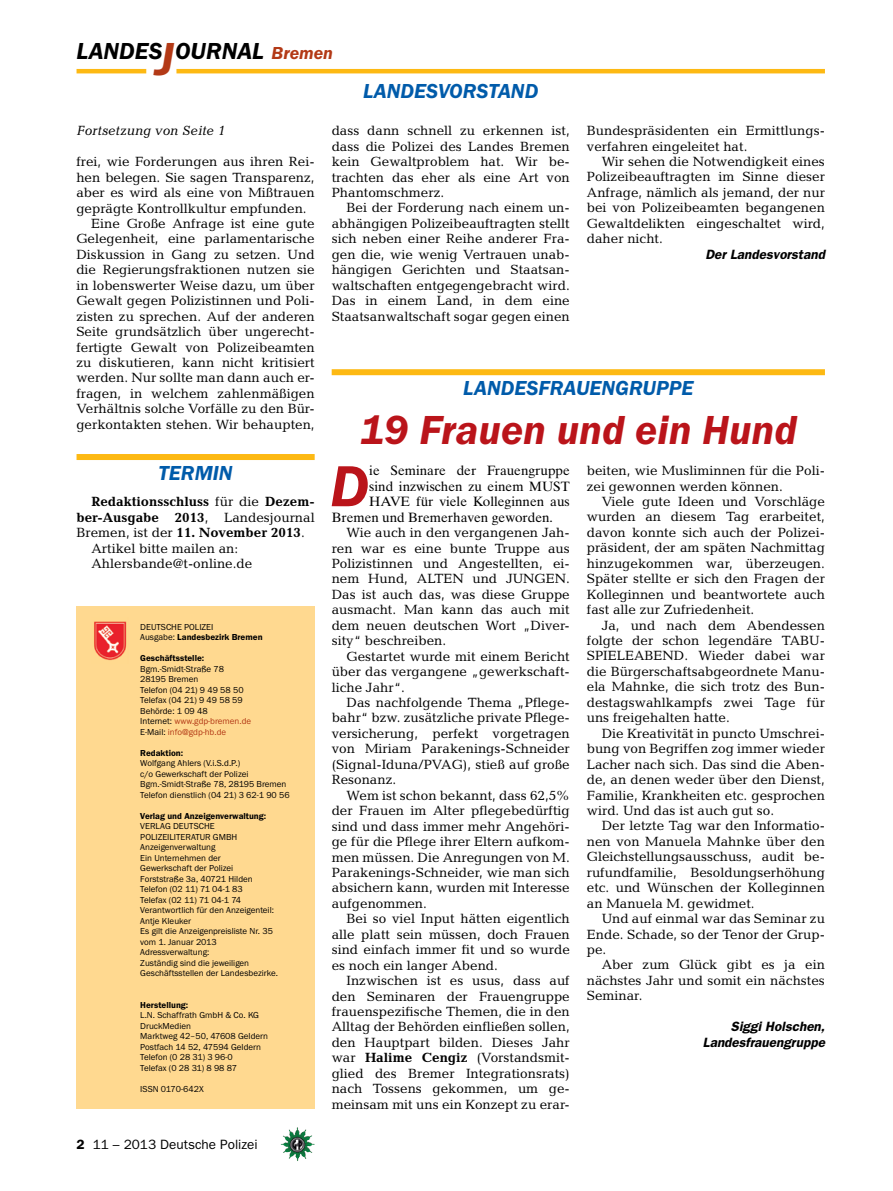
<style>
.page{position:relative;width:893px;height:1191px;background:#fff}
.page>*{position:absolute;margin:0;border:0;box-sizing:border-box;transform-origin:0 0}
.t1{font:italic 600 59.85px "Franklin Gothic Itc T";color:#ba141a}
.t2{font:italic 600 42px "Franklin Gothic Itc T";color:#ba141a}
.t3{font:italic 600 24px "Franklin Gothic Itc T";color:#000}
.t4{font:italic 600 21px "Franklin Gothic Itc T";color:#005baa}
.t5{font:13.5px/15.5px "Candida";color:#000;text-align:justify}
.t6{font:13.5px "Times Ten";color:#000}
.t7{font:700 13.5px "Candida";color:#000}
.t8{font:italic 600 13.5px/15.5px "Franklin Gothic";color:#000;text-align:right}
.t9{font:13.5px "Franklin Gothic";color:#000}
.t10{font:italic 13.5px "Candida";color:#000}
.t11{font:9px/10.5px "Franklin Gothic Itc T";color:#000}
.t12{font:600 9px "Franklin Gothic Itc T";color:#000}
.s1{font-size:48px;color:#b33916}
.s2{font-size:18px;color:#b33916}
.s3{font-weight:400}
.s4{font-weight:600}
.s5{color:#b33916}
.s6{font-weight:700}
</style>
<div class="page">
<hr style="left:77px;top:69px;width:69px;height:4px;background:#fdb913">
<hr style="left:176px;top:69px;width:649px;height:4px;background:#fdb913">
<img style="left:281px;top:1128px;width:16px;height:24px">
<div style="left:77px;top:606px;width:238px;height:503px;background:#ffd990"></div>
<img style="left:94px;top:621px;width:33px;height:40px">
<div style="left:77px;top:454px;width:238px;height:6px;background:#fdb913"></div>
<div style="left:332px;top:369px;width:493px;height:6px;background:#fdb913"></div>
<h3 class="t3" style="left:77px;top:37px;width:258px">LANDES<span class="s1">J</span>OURNAL <span class="s2">BREMEN</span></h3>
<h3 class="t4" style="left:363px;top:79px;width:25px">LANDES</h3>
<h3 class="t4" style="left:438px;top:79px;width:25px">VORS</h3>
<h3 class="t4" style="left:488px;top:79px;width:25px">TAND</h3>
<p class="t10" style="left:77px;top:123px;width:150px">Fortsetzung von Seite 1</p>
<p class="t5" style="left:76px;top:154px;width:240px">frei, wie Forderungen aus ihren Rei-</p>
<p class="t5" style="left:76px;top:169px;width:240px">hen belegen. Sie sagen Transparenz,</p>
<p class="t5" style="left:76px;top:185px;width:240px">aber es wird als eine von Mißtrauen</p>
<p class="t5" style="left:76px;top:200px;width:232px">geprägte Kontrollkultur empfunden.</p>
<p class="t5" style="left:91px;top:216px;width:225px">Eine Große Anfrage ist eine gute</p>
<p class="t5" style="left:76px;top:231px;width:240px">Gelegenheit, eine parlamentarische</p>
<p class="t5" style="left:76px;top:247px;width:240px">Diskussion in Gang zu setzen. Und</p>
<p class="t5" style="left:76px;top:262px;width:240px">die Regierungsfraktionen nutzen sie</p>
<p class="t5" style="left:76px;top:277px;width:240px">in lobenswerter Weise dazu, um über</p>
<p class="t5" style="left:76px;top:293px;width:240px">Gewalt gegen Polizistinnen und Poli-</p>
<p class="t5" style="left:76px;top:308px;width:240px">zisten zu sprechen. Auf der anderen</p>
<p class="t5" style="left:76px;top:324px;width:240px">Seite grundsätzlich über ungerecht-</p>
<p class="t5" style="left:76px;top:339px;width:240px">fertigte Gewalt von Polizeibeamten</p>
<p class="t5" style="left:76px;top:355px;width:240px">zu diskutieren, kann nicht kritisiert</p>
<p class="t5" style="left:76px;top:370px;width:240px">werden. Nur sollte man dann auch er-</p>
<p class="t5" style="left:76px;top:386px;width:240px">fragen, in welchem zahlenmäßigen</p>
<p class="t5" style="left:76px;top:401px;width:240px">Verhältnis solche Vorfälle zu den Bür-</p>
<p class="t5" style="left:76px;top:416px;width:240px">gerkontakten stehen. Wir behaupten,</p>
<h3 class="t4" style="left:159px;top:460px;width:15px">TERM</h3>
<h3 class="t4" style="left:213px;top:460px;width:19px">IN</h3>
<p class="t7" style="left:91px;top:494px;width:225px">Redaktionsschluss <span class="s3">für die</span> Dezem-</p>
<p class="t7" style="left:77px;top:509px;width:240px">ber-Ausgabe 2013<span class="s3">, Landesjournal</span></p>
<p class="t7" style="left:77px;top:525px;width:230px"><span class="s3">Bremen, ist der</span> 11. November 2013<span class="s3">.</span></p>
<p class="t5" style="left:91px;top:540px;width:148px">Artikel bitte mailen an:</p>
<p class="t5" style="left:91px;top:556px;width:162px">Ahlersbande@t-online.de</p>
<p class="t11" style="left:140px;top:621px;width:124px">DEUTSCHE POLIZEI<br>Ausgabe: <span class="s4">Landesbezirk Bremen</span></p>
<p class="t12" style="left:140px;top:653px;width:65px">Geschäftsstelle:</p>
<p class="t11" style="left:140px;top:663px;width:112px">Bgm.-Smidt-Straße 78<br>28195 Bremen<br>Telefon (04 21) 9 49 58 50<br>Telefax (04 21) 9 49 58 59<br>Behörde: 1 09 48<br>Internet: <span class="s5">www.gdp-bremen.de<br></span>E-Mail: <span class="s5">info@gdp-hb.de</span></p>
<p class="t12" style="left:140px;top:747px;width:44px">Redaktion:</p>
<p class="t11" style="left:140px;top:757px;width:151px">Wolfgang Ahlers (V.i.S.d.P.)<br>c/o Gewerkschaft der Polizei Bgm.-Smidt-Straße 78, 28195 Bremen Telefon dienstlich (04 21) 3 62-1 90 56</p>
<p class="t12" style="left:140px;top:810px;width:127px">Verlag und Anzeigenverwaltung:</p>
<p class="t11" style="left:140px;top:820px;width:139px">VERLAG DEUTSCHE<br>POLIZEILITERATUR GMBH<br>Anzeigenverwaltung<br>Ein Unternehmen der<br>Gewerkschaft der Polizei<br>Forststraße 3a, 40721 Hilden<br>Telefon (02 11) 71 04-1 83<br>Telefax (02 11) 71 04-1 74<br>Verantwortlich für den Anzeigenteil:<br>Antje Kleuker<br>Es gilt die Anzeigenpreisliste Nr. 35 vom 1. Januar 2013<br>Adressverwaltung:<br>Zuständig sind die jeweiligen<br>Geschäftsstellen der Landesbezirke.</p>
<p class="t12" style="left:140px;top:999px;width:50px">Herstellung:</p>
<p class="t11" style="left:140px;top:1009px;width:129px">L.N. Schaffrath GmbH &amp; Co. KG<br>DruckMedien<br>Marktweg 42–50, 47608 Geldern<br>Postfach 14 52, 47594 Geldern<br>Telefon (0 28 31) 3 96-0<br>Telefax (0 28 31) 8 98 87</p>
<p class="t11" style="left:140px;top:1083px;width:65px">ISSN 0170-642X</p>
<p class="t9" style="left:77px;top:1136px;width:183px"><span class="s4">2</span> 11 – 2013 Deutsche Polizei</p>
<p class="t5" style="left:332px;top:123px;width:240px">dass dann schnell zu erkennen ist, dass die Polizei des Landes Bremen kein Gewaltproblem hat. Wir be&shy;trachten das eher als eine Art von Phantomschmerz.</p>
<p class="t5" style="left:332px;top:200px;width:240px;text-indent:15px">Bei der Forderung nach einem un&shy;abhängigen Polizeibeauftragten stellt sich neben einer Reihe anderer Fra&shy;gen die, wie wenig Vertrauen unab&shy;hängigen Gerichten und Staatsan&shy;waltschaften entgegengebracht wird.<br>Das in einem Land, in dem eine Staatsanwaltschaft sogar gegen einen</p>
<p class="t5" style="left:587px;top:123px;width:240px">Bundespräsidenten ein Ermittlungs&shy;verfahren eingeleitet hat.</p>
<p class="t5" style="left:587px;top:154px;width:240px;text-indent:15px">Wir sehen die Notwendigkeit eines Polizeibeauftragten im Sinne dieser Anfrage, nämlich als jemand, der nur bei von Polizeibeamten begangenen Gewaltdelikten eingeschaltet wird, daher nicht.</p>
<p class="t8" style="left:705px;top:246px;width:121px">Der Landesvorstand</p>
<h3 class="t4" style="left:463px;top:376px;width:25px">LANDESFRAUENGRUPPE</h3>
<h2 class="t2" style="left:359px;top:405px;width:439px">19 FRAUEN UND EIN HUND</h2>
<h1 class="t1" style="left:330px;top:451px;width:41px">D</h1>
<p class="t6" style="left:369px;top:462px;width:202px">ie Seminare der Frauengruppe</p>
<p class="t6" style="left:369px;top:478px;width:202px">sind inzwischen zu einem MUST</p>
<p class="t6" style="left:369px;top:493px;width:202px">HAVE für viele Kolleginnen aus</p>
<p class="t6" style="left:332px;top:509px;width:223px">Bremen und Bremerhaven geworden.</p>
<p class="t5" style="left:332px;top:525px;width:240px;text-indent:15px">Wie auch in den vergangenen Jah&shy;ren war es eine bunte Truppe aus Polizistinnen und Angestellten, ei&shy;nem Hund, ALTEN und JUNGEN.<br>Das ist auch das, was diese Gruppe ausmacht. Man kann das auch mit dem neuen deutschen Wort „Diver&shy;sity“ beschreiben.</p>
<p class="t5" style="left:332px;top:648px;width:240px;text-indent:15px">Gestartet wurde mit einem Bericht über das vergangene „gewerkschaft&shy;liche Jahr“.</p>
<p class="t5" style="left:332px;top:695px;width:240px;text-indent:15px">Das nachfolgende Thema „Pflege&shy;bahr“ bzw. zusätzliche private Pflege&shy;versicherung, perfekt vorgetragen von Miriam Parakenings-Schneider (Signal-Iduna/PVAG), stieß auf große Resonanz.</p>
<p class="t5" style="left:332px;top:787px;width:240px;text-indent:15px">Wem ist schon bekannt, dass 62,5% der Frauen im Alter pflegebedürftig sind und dass immer mehr Angehöri&shy;ge für die Pflege ihrer Eltern aufkom&shy;men müssen. Die Anregungen von M.<br>Parakenings-Schneider, wie man sich absichern kann, wurden mit Interesse aufgenommen.</p>
<p class="t5" style="left:332px;top:911px;width:240px;text-indent:15px">Bei so viel Input hätten eigentlich alle platt sein müssen, doch Frauen sind einfach immer fit und so wurde es noch ein langer Abend.</p>
<p class="t5" style="left:332px;top:972px;width:240px;text-indent:15px">Inzwischen ist es usus, dass auf den Seminaren der Frauengruppe frauenspezifische Themen, die in den Alltag der Behörden einfließen sollen, den Hauptpart bilden. Dieses Jahr war <span class="s6">Halime Cengiz</span> (Vorstandsmit&shy;glied des Bremer Integrationsrats) nach Tossens gekommen, um ge&shy;meinsam mit uns ein Konzept zu erar-</p>
<p class="t5" style="left:587px;top:463px;width:240px">beiten, wie Musliminnen für die Poli&shy;zei gewonnen werden können.</p>
<p class="t5" style="left:587px;top:493px;width:240px;text-indent:15px">Viele gute Ideen und Vorschläge wurden an diesem Tag erarbeitet, davon konnte sich auch der Polizei&shy;präsident, der am späten Nachmittag hinzugekommen war, überzeugen.<br>Später stellte er sich den Fragen der Kolleginnen und beantwortete auch fast alle zur Zufriedenheit.</p>
<p class="t5" style="left:587px;top:617px;width:240px;text-indent:15px">Ja, und nach dem Abendessen folgte der schon legendäre TABU-SPIELEABEND. Wieder dabei war die Bürgerschaftsabgeordnete Manu&shy;ela Mahnke, die sich trotz des Bun&shy;destagswahlkampfs zwei Tage für uns freigehalten hatte.</p>
<p class="t5" style="left:587px;top:725px;width:240px;text-indent:15px">Die Kreativität in puncto Umschrei&shy;bung von Begriffen zog immer wieder Lacher nach sich. Das sind die Aben&shy;de, an denen weder über den Dienst, Familie, Krankheiten etc. gesprochen wird. Und das ist auch gut so.</p>
<p class="t5" style="left:587px;top:818px;width:240px;text-indent:15px">Der letzte Tag war den Informatio&shy;nen von Manuela Mahnke über den Gleichstellungsausschuss, audit be&shy;rufundfamilie, Besoldungserhöhung etc. und Wünschen der Kolleginnen an Manuela M. gewidmet.</p>
<p class="t5" style="left:587px;top:910px;width:240px;text-indent:15px">Und auf einmal war das Seminar zu Ende. Schade, so der Tenor der Grup&shy;pe.</p>
<p class="t5" style="left:587px;top:957px;width:240px;text-indent:15px">Aber zum Glück gibt es ja ein nächstes Jahr und somit ein nächstes Seminar.</p>
<p class="t8" style="left:703px;top:1019px;width:123px">Siggi Holschen,<br>Landesfrauengruppe</p>
</div>
